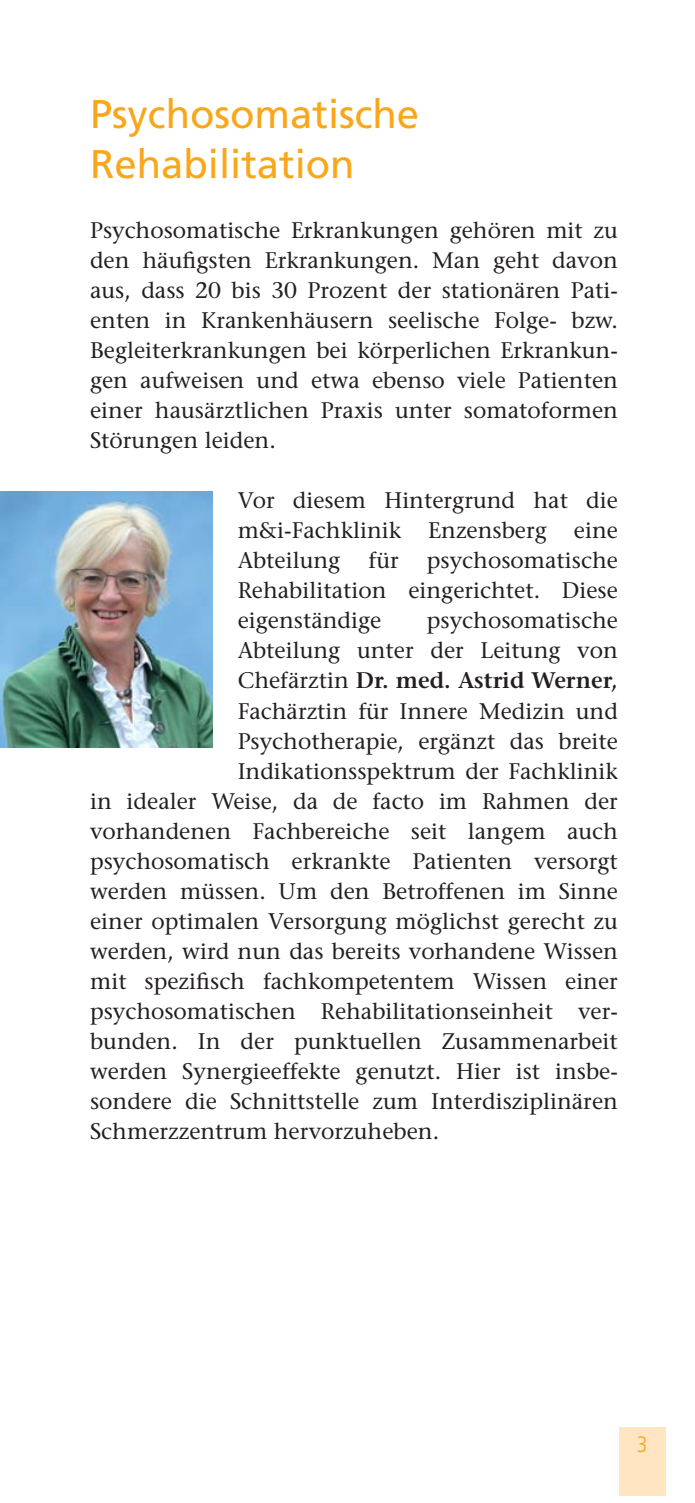
<style>
.page{position:relative;width:695px;height:1503px;background:#fff}
.page>*{position:absolute;margin:0;border:0;box-sizing:border-box;transform-origin:0 0}
.t1{font:40px/50px "Frutiger";color:#faa61a}
.t2{font:22.5px/30px "Stone Serif";color:#231f20;text-align:justify}
.t3{font:600 22.5px "Stone Serif";color:#231f20}
.t4{font:300 condensed 22.5px "Frutiger";color:#faa61a}
.s1{font-weight:400}
</style>
<div class="page">
<div style="left:619px;top:1427px;width:46px;height:68px;background:#ffe5c1"></div>
<img style="left:0;top:492px;width:213px;height:255px">
<h1 class="t1" style="left:90px;top:92px;width:330px">Psychosomatische<br>Rehabilitation</h1>
<p class="t2" style="left:90px;top:217px;width:529px">Psychosomatische Erkrankungen gehören mit zu den häufigsten Erkrankungen. Man geht davon aus, dass 20 bis 30 Prozent der stationären Pati&shy;enten in Krankenhäusern seelische Folge- bzw.<br>Begleiterkrankungen bei körperlichen Erkrankun&shy;gen aufweisen und etwa ebenso viele Patienten einer hausärztlichen Praxis unter somatoformen Störungen leiden.</p>
<p class="t2" style="left:238px;top:487px;width:382px">Vor diesem Hintergrund hat die m&amp;i-Fachklinik Enzensberg eine Abteilung</p>
<p class="t2" style="left:368px;top:547px;width:32px">für</p>
<p class="t2" style="left:238px;top:547px;width:382px;text-indent:189px">psychosomatische Rehabilitation eingerichtet. Diese eigenständige</p>
<p class="t2" style="left:427px;top:607px;width:192px">psychosomatische</p>
<p class="t2" style="left:238px;top:637px;width:382px">Abteilung unter der Leitung von</p>
<p class="t3" style="left:238px;top:669px;width:382px"><span class="s1">Chefärztin</span> Dr. med. Astrid Werner,</p>
<p class="t2" style="left:238px;top:697px;width:382px">Fachärztin für Innere Medizin und</p>
<p class="t2" style="left:238px;top:727px;width:382px">Psychotherapie, ergänzt das breite</p>
<p class="t2" style="left:238px;top:757px;width:382px">Indikationsspektrum der Fachklinik</p>
<p class="t2" style="left:90px;top:787px;width:529px">in idealer Weise, da de facto im Rahmen der</p>
<p class="t2" style="left:90px;top:817px;width:529px">vorhandenen Fachbereiche seit langem auch</p>
<p class="t2" style="left:90px;top:847px;width:529px">psychosomatisch erkrankte Patienten versorgt</p>
<p class="t2" style="left:90px;top:877px;width:529px">werden müssen. Um den Betroffenen im Sinne</p>
<p class="t2" style="left:90px;top:907px;width:529px">einer optimalen Versorgung möglichst gerecht zu</p>
<p class="t2" style="left:90px;top:937px;width:529px">werden, wird nun das bereits vorhandene Wissen</p>
<p class="t2" style="left:90px;top:967px;width:529px">mit spezifisch fachkompetentem Wissen einer</p>
<p class="t2" style="left:90px;top:997px;width:529px">psychosomatischen Rehabilitationseinheit ver-</p>
<p class="t2" style="left:90px;top:1027px;width:529px">bunden. In der punktuellen Zusammenarbeit</p>
<p class="t2" style="left:90px;top:1057px;width:529px">werden Synergieeffekte genutzt. Hier ist insbe-</p>
<p class="t2" style="left:90px;top:1087px;width:529px">sondere die Schnittstelle zum Interdisziplinären</p>
<p class="t2" style="left:90px;top:1117px;width:350px">Schmerzzentrum hervorzuheben.</p>
<p class="t4" style="left:636px;top:1432px;width:12px">3</p>
</div>
